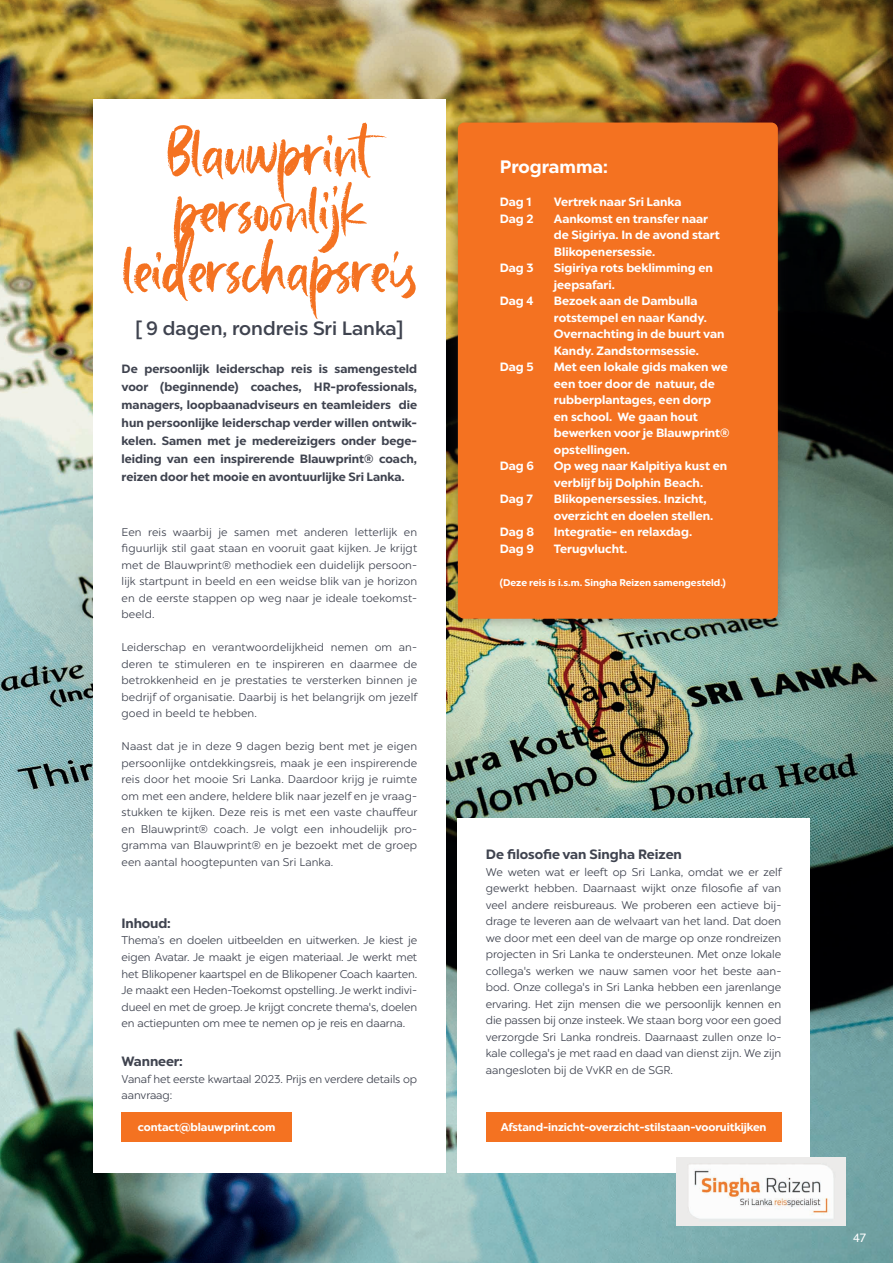
<style>
.page{position:relative;width:893px;height:1263px;background:#fff}
.page>*{position:absolute;margin:0;border:0;box-sizing:border-box;transform-origin:0 0}
.t1{font:75px/58.5px "Baille Simpson";letter-spacing:-.01em;color:#f47221;text-align:center}
.t2{font:500 19.35px "Chronica Pro";color:#3f434f}
.t3{font:700 18px "Chronica Pro";color:#fff}
.t4{font:700 13.5px "Chronica Pro";letter-spacing:-.01em;color:#3f434f}
.t5{font:700 12px/16.5px "Chronica Pro";color:#fff}
.t6{font:700 12px/18px "Chronica Pro";color:#3f434f;text-align:justify}
.t7{font:italic 12px "Chronica Pro";color:#fff}
.t8{font:300 11.25px/16.5px "Chronica Pro";color:#3f434f;text-align:justify}
.t9{font:700 11.25px "Chronica Pro";letter-spacing:-.01em;color:#fff}
.t10{font:700 9.75px "Chronica Pro";color:#fff}
</style>
<div class="page">
<img style="left:0;top:0;width:893px;height:1263px">
<div style="left:93px;top:100px;width:353px;height:1072px;background:#fff"></div>
<div style="left:457px;top:818px;width:353px;height:354px;background:#fff"></div>
<div style="left:444px;top:108px;width:348px;height:525px;background:#231f20;opacity:.4"></div>
<div style="left:458px;top:123px;width:320px;height:496px;background:#f47221;border-radius:6px"></div>
<div style="left:122px;top:1112px;width:170px;height:30px;background:#f47221"></div>
<div style="left:486px;top:1112px;width:295px;height:30px;background:#f47221"></div>
<img style="left:677px;top:1158px;width:169px;height:67px">
<h1 class="t1" style="left:123px;top:121px;width:294px">Blauwprint persoonlijk leiderschapsreis</h1>
<h3 class="t3" style="left:500px;top:153px;width:110px">Programma:</h3>
<p class="t5" style="left:500px;top:193px;width:33px">Dag 1</p>
<p class="t5" style="left:554px;top:193px;width:129px">Vertrek naar Sri Lanka</p>
<p class="t5" style="left:500px;top:210px;width:35px">Dag 2</p>
<p class="t5" style="left:554px;top:210px;width:168px">Aankomst en transfer naar de Sigiriya. In de avond start<br>Blikopenersessie.</p>
<p class="t5" style="left:500px;top:259px;width:35px">Dag 3</p>
<p class="t5" style="left:554px;top:259px;width:160px">Sigiriya rots beklimming en jeepsafari.</p>
<p class="t5" style="left:500px;top:292px;width:35px">Dag 4</p>
<p class="t5" style="left:554px;top:292px;width:172px">Bezoek aan de Dambulla rotstempel en naar Kandy.<br>Overnachting in de buurt van<br>Kandy. Zandstormsessie.</p>
<p class="t5" style="left:500px;top:358px;width:35px">Dag 5</p>
<p class="t5" style="left:554px;top:358px;width:177px">Met een lokale gids maken we een toer door de natuur, de rubberplantages, een dorp<br>en school. We gaan hout bewerken voor je Blauwprint® opstellingen.</p>
<p class="t5" style="left:500px;top:457px;width:36px">Dag 6</p>
<p class="t5" style="left:554px;top:457px;width:175px">Op weg naar Kalpitiya kust en verblijf bij Dolphin Beach.</p>
<p class="t5" style="left:500px;top:490px;width:35px">Dag 7</p>
<p class="t5" style="left:554px;top:490px;width:161px">Blikopenersessies. Inzicht, overzicht en doelen stellen.</p>
<p class="t5" style="left:500px;top:523px;width:36px">Dag 8</p>
<p class="t5" style="left:554px;top:523px;width:140px">Integratie- en relaxdag.</p>
<p class="t5" style="left:500px;top:540px;width:36px">Dag 9</p>
<p class="t5" style="left:554px;top:540px;width:75px">Terugvlucht.</p>
<p class="t10" style="left:500px;top:575px;width:227px">(Deze reis is i.s.m. Singha Reizen samengesteld.)</p>
<h2 class="t2" style="left:135px;top:314px;width:270px">[ 9 dagen, rondreis Sri Lanka]</h2>
<p class="t6" style="left:122px;top:359px;width:297px">De persoonlijk leiderschap reis is samengesteld voor (beginnende) coaches, HR-professionals, managers, loopbaanadviseurs en teamleiders die hun persoonlijke leiderschap verder willen ontwik&shy;kelen. Samen met je medereizigers onder bege&shy;leiding van een inspirerende Blauwprint® coach, reizen door het mooie en avontuurlijke Sri Lanka.</p>
<p class="t8" style="left:122px;top:523px;width:297px">Een reis waarbij je samen met anderen letterlijk en figuurlijk stil gaat staan en vooruit gaat kijken. Je krijgt met de Blauwprint® methodiek een duidelijk persoon&shy;lijk startpunt in beeld en een weidse blik van je horizon en de eerste stappen op weg naar je ideale toekomst&shy;beeld.</p>
<p class="t8" style="left:122px;top:638px;width:297px">Leiderschap en verantwoordelijkheid nemen om an&shy;deren te stimuleren en te inspireren en daarmee de betrokkenheid en je prestaties te versterken binnen je bedrijf of organisatie. Daarbij is het belangrijk om jezelf goed in beeld te hebben.</p>
<p class="t8" style="left:122px;top:737px;width:297px">Naast dat je in deze 9 dagen bezig bent met je eigen persoonlijke ontdekkingsreis, maak je een inspirerende reis door het mooie Sri Lanka. Daardoor krijg je ruimte om met een andere, heldere blik naar jezelf en je vraag&shy;stukken te kijken. Deze reis is met een vaste chauffeur en Blauwprint® coach. Je volgt een inhoudelijk pro&shy;gramma van Blauwprint® en je bezoekt met de groep een aantal hoogtepunten van Sri Lanka.</p>
<p class="t4" style="left:486px;top:844px;width:198px">De filosofie van Singha Reizen</p>
<p class="t8" style="left:486px;top:863px;width:297px">We weten wat er leeft op Sri Lanka, omdat we er zelf gewerkt hebben. Daarnaast wijkt onze filosofie af van veel andere reisbureaus. We proberen een actieve bij&shy;drage te leveren aan de welvaart van het land. Dat doen we door met een deel van de marge op onze rondreizen projecten in Sri Lanka te ondersteunen. Met onze lokale collega's werken we nauw samen voor het beste aan&shy;bod. Onze collega's in Sri Lanka hebben een jarenlange ervaring. Het zijn mensen die we persoonlijk kennen en die passen bij onze insteek. We staan borg voor een goed verzorgde Sri Lanka rondreis. Daarnaast zullen onze lo&shy;kale collega's je met raad en daad van dienst zijn. We zijn aangesloten bij de VvKR en de SGR.</p>
<p class="t4" style="left:122px;top:913px;width:51px">Inhoud:</p>
<p class="t8" style="left:122px;top:932px;width:297px">Thema’s en doelen uitbeelden en uitwerken. Je kiest je eigen Avatar. Je maakt je eigen materiaal. Je werkt met het Blikopener kaartspel en de Blikopener Coach kaarten.<br>Je maakt een Heden-Toekomst opstelling. Je werkt indivi&shy;dueel en met de groep. Je krijgt concrete thema's, doelen en actiepunten om mee te nemen op je reis en daarna.</p>
<p class="t4" style="left:122px;top:1051px;width:63px">Wanneer:</p>
<p class="t8" style="left:122px;top:1070px;width:297px">Vanaf het eerste kwartaal 2023. Prijs en verdere details op aanvraag:</p>
<p class="t9" style="left:138px;top:1119px;width:139px">contact@blauwprint.com</p>
<p class="t9" style="left:501px;top:1119px;width:267px">Afstand-inzicht-overzicht-stilstaan-vooruitkijken</p>
<p class="t7" style="left:853px;top:1229px;width:14px">47</p>
</div>
